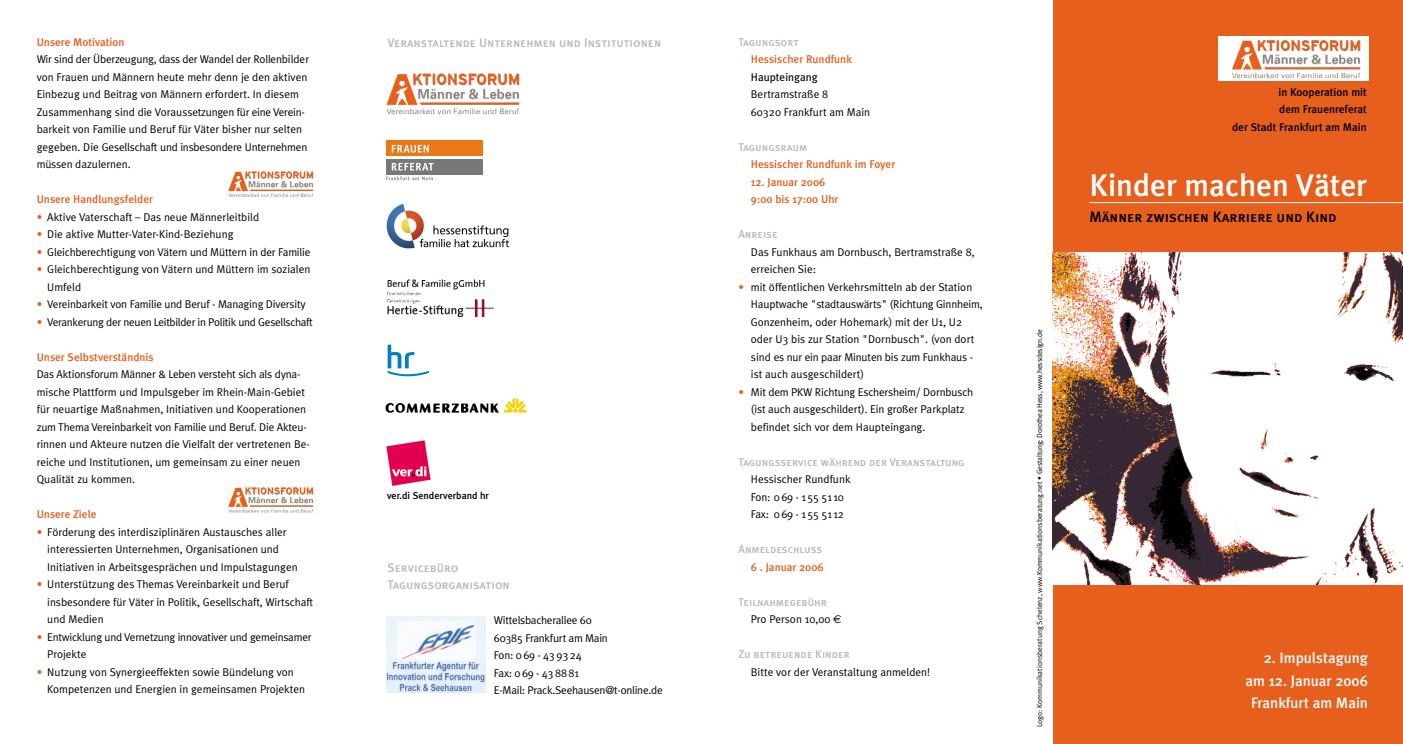
<style>
.page{position:relative;width:1403px;height:744px;background:#fff}
.page>*{position:absolute;margin:0;border:0;box-sizing:border-box;transform-origin:0 0}
.t1{font:500 31.25px "Meta Plus";color:#fff}
.t2{font:500 15px/22.5px "Meta Plus";color:#fff;text-align:right}
.t3{font:15px "Meta Plus Medium Caps";color:#000}
.t4{font:12.5px/17.5px "Meta Plus Medium Caps";color:#bababa}
.t5{font:11.25px/17.5px "Meta Plus Normal";color:#000}
.t6{font:11.25px/17.5px "Meta Plus Normal";letter-spacing:-.02em;color:#000}
.t7{font:500 11.25px/17.5px "Meta Plus";color:#e75f1c}
.t8{font:11.25px "Meta Plus Medium Caps";color:#bababa}
.t9{font:500 11.25px/17.5px "Meta Plus";color:#000;text-align:right}
.t10{font:11.25px "Meta Plus Normal";letter-spacing:-.025em;color:#000}
.t11{font:11.25px "Meta Plus";color:#000}
.t12{font:500 10px "Meta Plus";color:#000}
.t13{font:7.5px "Meta Plus Normal";color:#000}
.s1{font-family:"Meta Plus";color:#e75f1c}
.s2{font-family:"Euro Sans"}
</style>
<div class="page">
<img style="left:228px;top:171px;width:86px;height:26px">
<img style="left:228px;top:487px;width:86px;height:26px">
<div style="left:1052px;top:0;width:350px;height:744px;background:#e75f1c"></div>
<img style="left:1052px;top:252px;width:350px;height:333px">
<img style="left:1218px;top:36px;width:150px;height:44px">
<hr style="left:1089px;top:202px;width:313px;height:1px;background:#fff">
<img style="left:387px;top:616px;width:99px;height:77px">
<img style="left:386px;top:73px;width:134px;height:42px">
<img style="left:385px;top:398px;width:142px;height:15px">
<img style="left:386px;top:204px;width:123px;height:45px">
<div style="left:386px;top:140px;width:97px;height:16px;background:#ea7817"></div>
<div style="left:386px;top:159px;width:97px;height:15px;background:#787878"></div>
<svg style="left:392px;top:145px;width:37px;height:8px"></svg>
<svg style="left:386px;top:163px;width:47px;height:17px"></svg>
<img style="left:387px;top:279px;width:107px;height:38px">
<svg style="left:387px;top:344px;width:42px;height:32px"></svg>
<div style="left:410px;top:340px;width:14px;height:8px;background:#fff"></div>
<img style="left:386px;top:440px;width:45px;height:46px">
<p class="t7" style="left:37px;top:34px;width:89px">Unsere Motivation</p>
<p class="t5" style="left:37px;top:51px;width:274px">Wir sind der Überzeugung, dass der Wandel der Rollenbilder von Frauen und Männern heute mehr denn je den aktiven Einbezug und Beitrag von Männern erfordert. In diesem Zusammenhang sind die Voraussetzungen für eine Verein&shy;barkeit von Familie und Beruf für Väter bisher nur selten gegeben. Die Gesellschaft und insbesondere Unternehmen müssen dazulernen.</p>
<p class="t7" style="left:37px;top:191px;width:118px">Unsere Handlungsfelder</p>
<p class="t5" style="left:37px;top:209px;width:224px"><span class="s1">•</span> Aktive Vaterschaft – Das neue Männerleitbild</p>
<p class="t5" style="left:37px;top:226px;width:198px"><span class="s1">•</span> Die aktive Mutter-Vater-Kind-Beziehung</p>
<p class="t5" style="left:37px;top:244px;width:275px"><span class="s1">•</span> Gleichberechtigung von Vätern und Müttern in der Familie</p>
<p class="t5" style="left:47px;top:261px;width:264px;text-indent:-11px"><span class="s1">•</span> Gleichberechtigung von Vätern und Müttern im sozialen<br>Umfeld</p>
<p class="t5" style="left:37px;top:296px;width:270px"><span class="s1">•</span> Vereinbarkeit von Familie und Beruf - Managing Diversity</p>
<p class="t10" style="left:37px;top:317px;width:278px"><span class="s1">•</span> Verankerung der neuen Leitbilder in Politik und Gesellschaft</p>
<p class="t7" style="left:37px;top:349px;width:119px">Unser Selbstverständnis</p>
<p class="t5" style="left:37px;top:366px;width:275px">Das Aktionsforum Männer &amp; Leben versteht sich als dyna&shy;mische Plattform und Impulsgeber im Rhein-Main-Gebiet für neuartige Maßnahmen, Initiativen und Kooperationen zum Thema Vereinbarkeit von Familie und Beruf. Die Akteu&shy;rinnen und Akteure nutzen die Vielfalt der vertretenen Be&shy;reiche und Institutionen, um gemeinsam zu einer neuen Qualität zu kommen.</p>
<p class="t7" style="left:37px;top:506px;width:61px">Unsere Ziele</p>
<p class="t5" style="left:47px;top:524px;width:252px;text-indent:-11px"><span class="s1">•</span> Förderung des interdisziplinären Austausches aller interessierten Unternehmen, Organisationen und<br>Initiativen in Arbeitsgesprächen und Impulstagungen</p>
<p class="t5" style="left:47px;top:576px;width:267px;text-indent:-11px"><span class="s1">•</span> Unterstützung des Themas Vereinbarkeit und Beruf insbesondere für Väter in Politik, Gesellschaft, Wirtschaft und Medien</p>
<p class="t6" style="left:47px;top:629px;width:266px;text-indent:-11px"><span class="s1">•</span> Entwicklung und Vernetzung innovativer und gemeinsamer<br>Projekte</p>
<p class="t5" style="left:47px;top:664px;width:259px;text-indent:-11px"><span class="s1">•</span> Nutzung von Synergieeffekten sowie Bündelung von<br>Kompetenzen und Energien in gemeinsamen Projekten</p>
<p class="t4" style="left:387px;top:33px;width:275px">Veranstaltende Unternehmen und Institutionen</p>
<p class="t12" style="left:387px;top:491px;width:104px">ver.di Senderverband hr</p>
<p class="t4" style="left:387px;top:558px;width:124px">Servicebüro<br>Tagungsorganisation</p>
<p class="t6" style="left:494px;top:612px;width:170px">Wittelsbacherallee 60<br>60385 Frankfurt am Main<br>Fon: 0 69 - 43 93 24<br>Fax: 0 69 - 43 88 81<br>E-Mail: Prack.Seehausen@t-online.de</p>
<p class="t8" style="left:738px;top:35px;width:62px">Tagungsort</p>
<p class="t7" style="left:751px;top:51px;width:103px">Hessischer Rundfunk</p>
<p class="t11" style="left:751px;top:72px;width:68px">Haupteingang</p>
<p class="t5" style="left:751px;top:86px;width:121px">Bertramstraße 8<br>60320 Frankfurt am Main</p>
<p class="t8" style="left:738px;top:140px;width:70px">Tagungsraum</p>
<p class="t7" style="left:751px;top:156px;width:146px">Hessischer Rundfunk im Foyer</p>
<p class="t7" style="left:751px;top:174px;width:89px">12. Januar 2006<br>9:00 bis 17:00 Uhr</p>
<p class="t8" style="left:738px;top:228px;width:41px">Anreise</p>
<p class="t5" style="left:751px;top:244px;width:225px">Das Funkhaus am Dornbusch, Bertramstraße 8, erreichen Sie:</p>
<p class="t5" style="left:751px;top:279px;width:233px;text-indent:-12px"><span class="s1">•</span> mit öffentlichen Verkehrsmitteln ab der Station Hauptwache "stadtauswärts" (Richtung Ginnheim, Gonzenheim, oder Hohemark) mit der U1, U2 oder U3 bis zur Station "Dornbusch". (von dort sind es nur ein paar Minuten bis zum Funkhaus - ist auch ausgeschildert)</p>
<p class="t5" style="left:751px;top:384px;width:224px;text-indent:-12px"><span class="s1">•</span> Mit dem PKW Richtung Eschersheim/ Dornbusch (ist auch ausgeschildert). Ein großer Parkplatz befindet sich vor dem Haupteingang.</p>
<p class="t8" style="left:738px;top:455px;width:227px">Tagungsservice während der Veranstaltung</p>
<p class="t5" style="left:751px;top:471px;width:101px">Hessischer Rundfunk<br>Fon: 0 69 - 1 55 51 10<br>Fax: 0 69 - 1 55 51 12</p>
<p class="t8" style="left:738px;top:543px;width:85px">Anmeldeschluss</p>
<p class="t7" style="left:751px;top:559px;width:74px">6 . Januar 2006</p>
<p class="t8" style="left:738px;top:595px;width:90px">Teilnahmegebühr</p>
<p class="t5" style="left:751px;top:611px;width:92px">Pro Person 10,00 <span class="s2">€</span></p>
<p class="t8" style="left:738px;top:648px;width:113px">Zu betreuende Kinder</p>
<p class="t5" style="left:751px;top:664px;width:181px">Bitte vor der Veranstaltung anmelden!</p>
<p class="t13" style="left:1037px;top:727px;width:399px;rotate:-90deg">Logo: Kommunikationsberatung Schelenz, www.Kommunikationsberatung.net • Gestaltung: Dorothea Hess, www.hessdesign.de</p>
<p class="t9" style="left:1232px;top:84px;width:136px">in Kooperation mit<br>dem Frauenreferat<br>der Stadt Frankfurt am Main</p>
<h1 class="t1" style="left:1089px;top:172px;width:279px">Kinder machen Väter</h1>
<h2 class="t3" style="left:1089px;top:208px;width:249px">Männer zwischen Karriere und Kind</h2>
<h2 class="t2" style="left:1245px;top:648px;width:124px">2. Impulstagung am 12. Januar 2006<br>Frankfurt am Main</h2>
</div>
